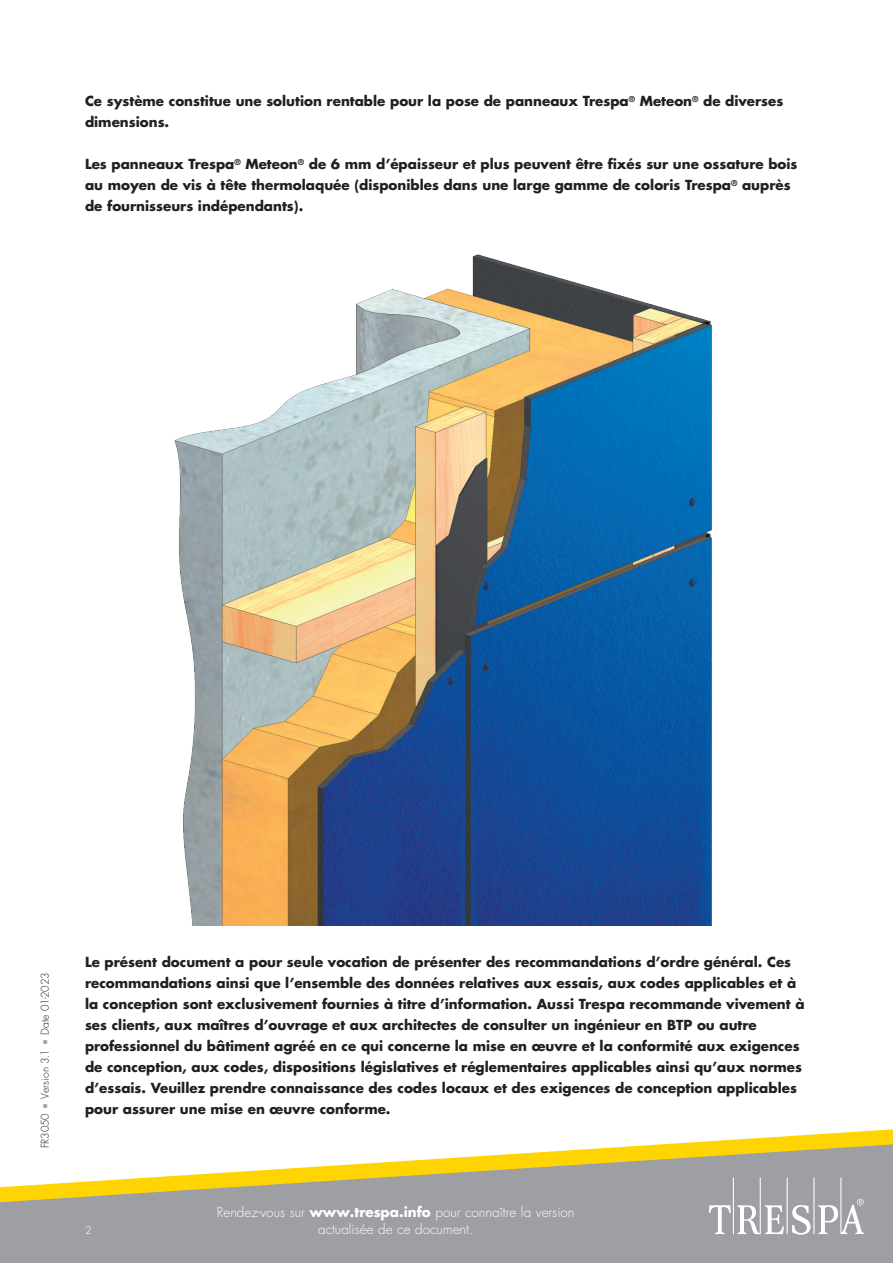
<style>
.page{position:relative;width:893px;height:1263px;background:#fff}
.page>*{position:absolute;margin:0;border:0;box-sizing:border-box;transform-origin:0 0}
.t1{font:700 13.5px/21px "Futura Std";color:#231f20}
.t2{font:300 13.5px/16.5px "Futura Std";color:#fff;text-align:center}
.t3{font:300 10.5px "Futura Std";letter-spacing:-.005em;color:#231f20}
.t4{font:300 10.5px "Futura Std";color:#fff}
.s1{color:#9d9fa2}
.s2{font-weight:700}
</style>
<div class="page">
<div style="left:0;top:1212px;width:893px;height:51px;background:#9d9fa2"></div>
<svg style="left:709px;top:1212px;width:155px;height:23px"></svg>
<svg style="left:0;top:1129px;width:893px;height:83px"></svg>
<img style="left:174px;top:254px;width:538px;height:671px">
<p class="t1" style="left:85px;top:90px;width:700px">Ce système constitue une solution rentable pour la pose de panneaux Trespa<sup>®</sup> Meteon<sup>®</sup> de diverses dimensions.</p>
<p class="t1" style="left:85px;top:153px;width:714px">Les panneaux Trespa<sup>®</sup> Meteon<sup>®</sup> de 6 mm d’épaisseur et plus peuvent être fixés sur une ossature bois au moyen de vis à tête thermolaquée (disponibles dans une large gamme de coloris Trespa<sup>®</sup> auprès de fournisseurs indépendants).</p>
<p class="t3" style="left:38px;top:1148px;width:177px;rotate:-90deg">FR3050 <span class="s1">■</span> Version 3.1 <span class="s1">■</span> Date 01-2023</p>
<p class="t1" style="left:85px;top:951px;width:721px">Le présent document a pour seule vocation de présenter des recommandations d’ordre général. Ces recommandations ainsi que l’ensemble des données relatives aux essais, aux codes applicables et à la conception sont exclusivement fournies à titre d’information. Aussi Trespa recommande vivement à ses clients, aux maîtres d’ouvrage et aux architectes de consulter un ingénieur en BTP ou autre professionnel du bâtiment agréé en ce qui concerne la mise en œuvre et la conformité aux exigences de conception, aux codes, dispositions législatives et réglementaires applicables ainsi qu’aux normes d’essais. Veuillez prendre connaissance des codes locaux et des exigences de conception applicables pour assurer une mise en œuvre conforme.</p>
<p class="t4" style="left:85px;top:1223px;width:8px">2</p>
<p class="t2" style="left:217px;top:1204px;width:359px">Rendez-vous sur <span class="s2">www.trespa.info</span> pour connaître la version actualisée de ce document.</p>
</div>
